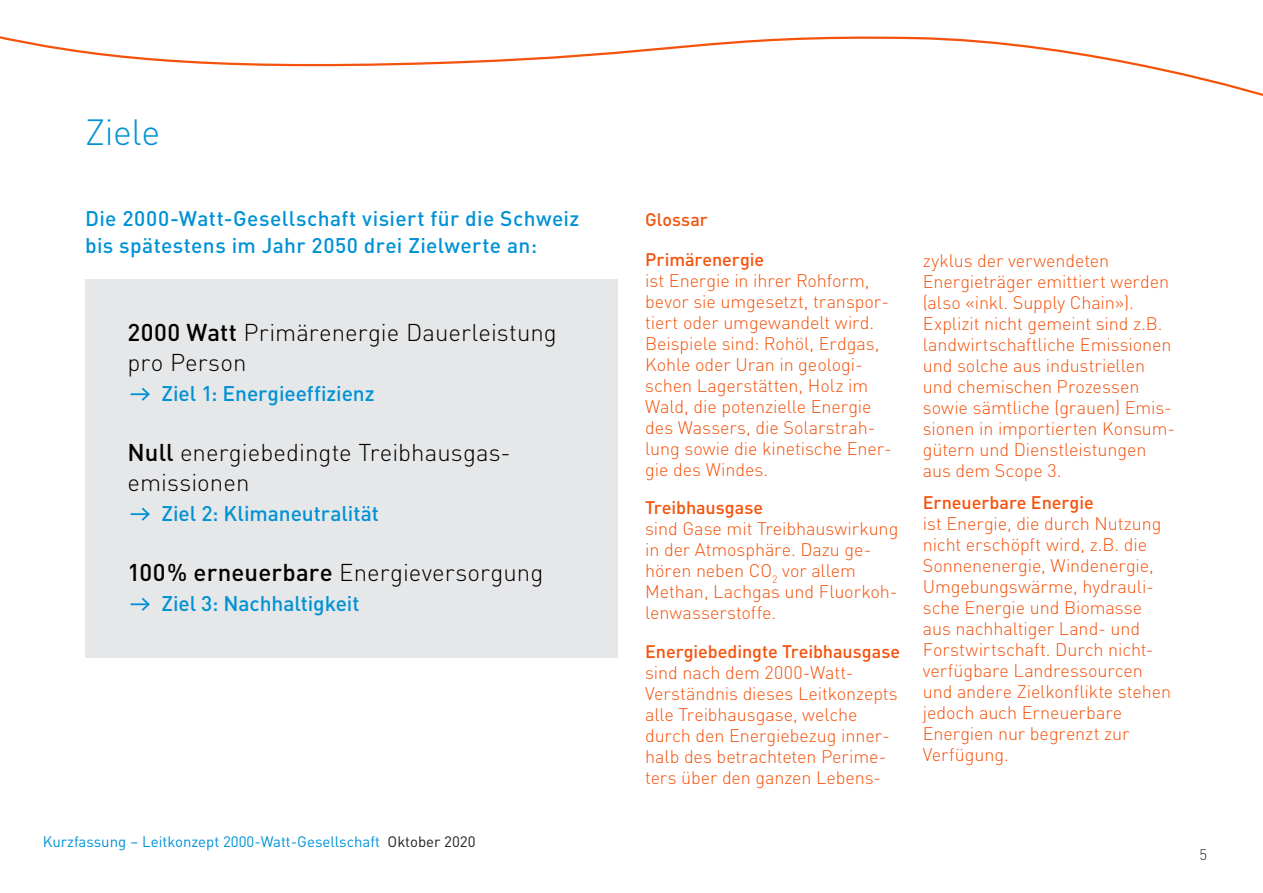
<style>
.page{position:relative;width:1263px;height:893px;background:#fff}
.page>*{position:absolute;margin:0;border:0;box-sizing:border-box;transform-origin:0 0}
.Lead_blau{font:300 36px "DIN Pro";letter-spacing:-.01em;color:#0092d5}
.Copy_14_Light_Aufzäh{font:300 24px/30px "DIN Pro";letter-spacing:.005em;color:#000}
.Lead_blau-2{font:300 24px/30px "DIN Pro";letter-spacing:.005em;color:#000}
.Copy_14_Light{font:500 21px/27px "DIN Pro";letter-spacing:.015em;color:#0092d5}
.Copy_14_Light_Aufzäh-2{font:500 21px "DIN Pro";letter-spacing:-.005em;color:#0092d5}
.Lead_blau-3{font:500 21px "DIN Pro";letter-spacing:-.005em;color:#0092d5}
.Lead_blau-4{font:300 18px/21px "DIN Pro";letter-spacing:-.005em;color:#f5520b}
.Lead_blau-5{font:500 18px "DIN Pro";color:#f5520b}
.t1{font:15px "DIN Pro";color:#0092d5}
.t2{font:300 15px "DIN Pro";color:#231f20}
.s1{font-weight:500}
.s2{color:#231f20}
</style>
<div class="page">
<svg style="left:0;top:36px;width:1263px;height:244px"></svg>
<div style="left:85px;top:280px;width:533px;height:378px;background:#e6e7e9"></div>
<svg style="left:131px;top:387px;width:19px;height:14px"></svg>
<svg style="left:131px;top:507px;width:19px;height:14px"></svg>
<svg style="left:131px;top:598px;width:19px;height:13px"></svg>
<p class="Lead_blau" style="left:85px;top:105px;width:77px">Ziele</p>
<p class="Copy_14_Light" style="left:85px;top:203px;width:496px">Die 2000-Watt-Gesellschaft visiert für die Schweiz bis spätestens im Jahr 2050 drei Zielwerte an:</p>
<p class="Lead_blau-2" style="left:128px;top:315px;width:431px"><span class="s1">2000 Watt</span> Primärenergie Dauerleistung pro Person</p>
<p class="Lead_blau-3" style="left:162px;top:377px;width:215px">Ziel 1: Energieeffizienz</p>
<p class="Copy_14_Light_Aufzäh" style="left:128px;top:435px;width:385px"><span class="s1">Null</span> energiebedingte Treibhausgas&shy;emissionen</p>
<p class="Copy_14_Light_Aufzäh-2" style="left:162px;top:497px;width:219px">Ziel 2: Klimaneutralität</p>
<p class="Copy_14_Light_Aufzäh" style="left:128px;top:555px;width:417px"><span class="s1">100% erneuerbare</span> Energieversorgung</p>
<p class="Copy_14_Light_Aufzäh-2" style="left:162px;top:587px;width:199px">Ziel 3: Nachhaltigkeit</p>
<p class="t1" style="left:43px;top:830px;width:434px">Kurzfassung – Leitkonzept 2000-Watt-Gesellschaft <span class="s2">Oktober 2020</span></p>
<p class="Lead_blau-5" style="left:645px;top:205px;width:64px">Glossar</p>
<p class="Lead_blau-4" style="left:645px;top:248px;width:248px"><span class="s1">Primärenergie<br></span>ist Energie in ihrer Rohform, bevor sie umgesetzt, transpor&shy;tiert oder umgewandelt wird.<br>Beispiele sind: Rohöl, Erdgas,<br>Kohle oder Uran in geologi&shy;schen Lagerstätten, Holz im<br>Wald, die potenzielle Energie des Wassers, die Solarstrah&shy;lung sowie die kinetische Ener&shy;gie des Windes.</p>
<p class="Lead_blau-4" style="left:645px;top:496px;width:255px"><span class="s1">Treibhausgase<br></span>sind Gase mit Treibhauswirkung in der Atmosphäre. Dazu ge&shy;hören neben CO<sub>2</sub> vor allem<br>Methan, Lachgas und Fluorkoh&shy;lenwasserstoffe.</p>
<p class="Lead_blau-4" style="left:645px;top:640px;width:256px"><span class="s1">Energiebedingte Treibhausgase </span>sind nach dem 2000-Watt-<br>Verständnis dieses Leitkonzepts alle Treibhausgase, welche durch den Energiebezug inner&shy;halb des betrachteten Perime&shy;ters über den ganzen Lebens-</p>
<p class="Lead_blau-4" style="left:923px;top:248px;width:254px">zyklus der verwendeten<br>Energieträger emittiert werden (also «inkl. Supply Chain»).<br>Explizit nicht gemeint sind z.B. landwirtschaftliche Emissionen und solche aus industriellen und chemischen Prozessen sowie sämtliche (grauen) Emis&shy;sionen in importierten Konsum&shy;gütern und Dienstleistungen aus dem Scope 3.</p>
<p class="Lead_blau-4" style="left:923px;top:491px;width:250px"><span class="s1">Erneuerbare Energie<br></span>ist Energie, die durch Nutzung nicht erschöpft wird, z.B. die<br>Sonnenenergie, Windenergie,<br>Umgebungswärme, hydrauli&shy;sche Energie und Biomasse aus nachhaltiger Land- und<br>Forstwirtschaft. Durch nicht&shy;verfügbare Landressourcen und andere Zielkonflikte stehen jedoch auch Erneuerbare<br>Energien nur begrenzt zur<br>Verfügung.</p>
<p class="t2" style="left:1199px;top:844px;width:9px">5</p>
</div>
